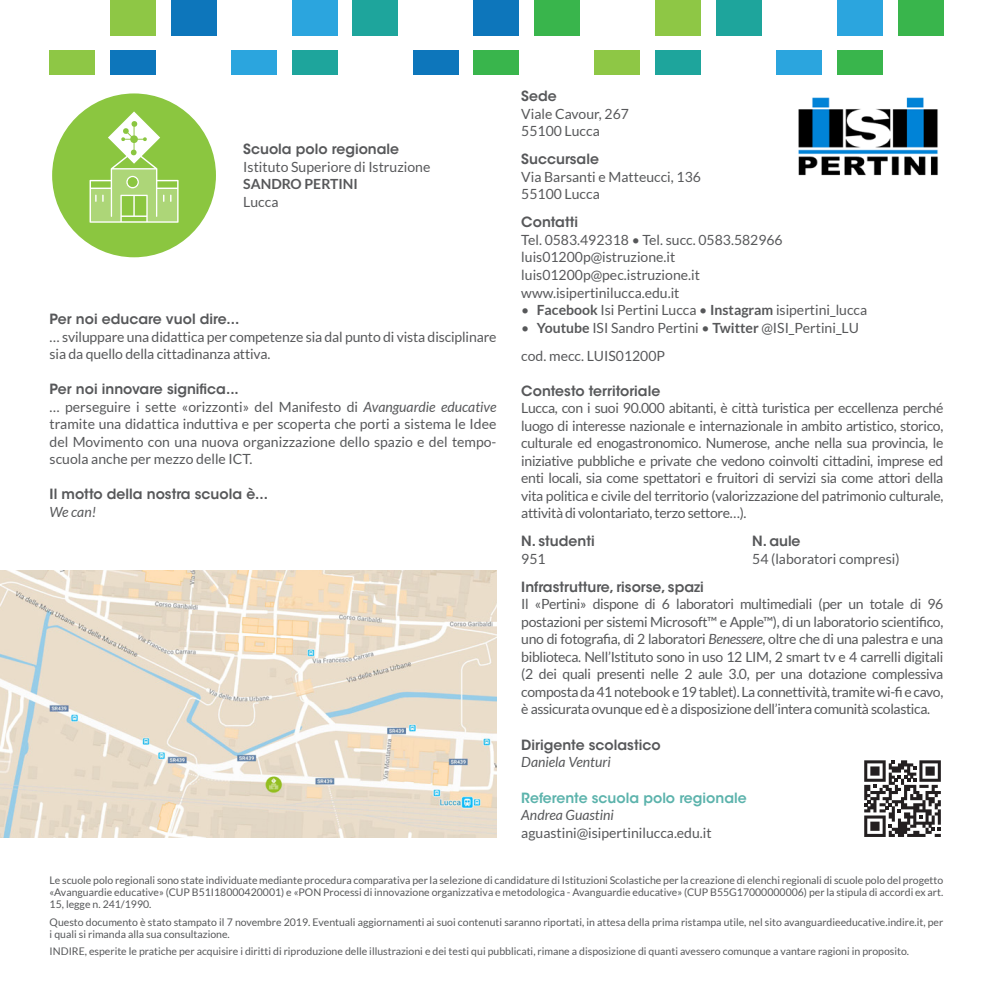
<style>
.page{position:relative;width:993px;height:993px;background:#fff}
.page>*{position:absolute;margin:0;border:0;box-sizing:border-box;transform-origin:0 0}
.testo_spiega_IDEA{font:14px/17.5px "Lato";color:#57585a;text-align:justify}
.testo_spiega_IDEA-2{font:600 14px "ITC Avant Garde Std";color:#57585a}
.testo_spiega_IDEA-3{font:italic 14px "Lato";color:#57585a}
.testo_spiega_IDEA-4{font:600 14px "ITC Avant Garde Std";color:#5cb3ac}
.testo_spiega_IDEA-5{font:700 14px "Lato";color:#57585a}
.testo_spiega_IDEA-6{font:10.5px/12.2px "Lato";color:#57585a;text-align:justify}
.s1{font-style:italic}
.s2{font-weight:700}
</style>
<div class="page">
<div style="left:837px;top:0;width:45px;height:35px;background:#2ba5de"></div>
<div style="left:776px;top:50px;width:45px;height:25px;background:#2ba5de"></div>
<div style="left:716px;top:0;width:45px;height:35px;background:#1ea59c"></div>
<div style="left:655px;top:50px;width:45px;height:25px;background:#1ea59c"></div>
<div style="left:292px;top:0;width:45px;height:35px;background:#2ba5de"></div>
<div style="left:352px;top:0;width:46px;height:35px;background:#1ea59c"></div>
<div style="left:473px;top:0;width:46px;height:35px;background:#0d76bb"></div>
<div style="left:534px;top:0;width:45px;height:35px;background:#39b54c"></div>
<div style="left:413px;top:50px;width:45px;height:25px;background:#0d76bb"></div>
<div style="left:473px;top:50px;width:46px;height:25px;background:#39b54c"></div>
<div style="left:231px;top:50px;width:46px;height:25px;background:#2ba5de"></div>
<div style="left:292px;top:50px;width:45px;height:25px;background:#1ea59c"></div>
<div style="left:110px;top:0;width:46px;height:35px;background:#8ec745"></div>
<div style="left:171px;top:0;width:45px;height:35px;background:#0d76bb"></div>
<div style="left:50px;top:50px;width:45px;height:25px;background:#8ec745"></div>
<div style="left:110px;top:50px;width:46px;height:25px;background:#0d76bb"></div>
<div style="left:897px;top:0;width:46px;height:35px;background:#39b54c"></div>
<div style="left:836px;top:50px;width:46px;height:25px;background:#39b54c"></div>
<div style="left:655px;top:0;width:45px;height:35px;background:#8ec745"></div>
<div style="left:594px;top:50px;width:46px;height:25px;background:#8ec745"></div>
<img style="left:0;top:570px;width:496px;height:267px">
<svg style="left:864px;top:760px;width:77px;height:77px"></svg>
<svg style="left:864px;top:760px;width:76px;height:76px"></svg>
<img style="left:798px;top:97px;width:140px;height:79px">
<div style="left:52px;top:93px;width:164px;height:164px;background:#8bc640;border-radius:50%"></div>
<svg style="left:89px;top:111px;width:89px;height:112px"></svg>
<p class="testo_spiega_IDEA-2" style="left:243px;top:140px;width:157px">Scuola polo regionale</p>
<p class="testo_spiega_IDEA" style="left:243px;top:158px;width:188px">Istituto Superiore di Istruzione</p>
<p class="testo_spiega_IDEA-5" style="left:243px;top:176px;width:116px">SANDRO PERTINI</p>
<p class="testo_spiega_IDEA" style="left:243px;top:193px;width:37px">Lucca</p>
<p class="testo_spiega_IDEA-2" style="left:50px;top:310px;width:191px">Per noi educare vuol dire...</p>
<p class="testo_spiega_IDEA" style="left:50px;top:328px;width:448px">… sviluppare una didattica per competenze sia dal punto di vista disciplinare sia da quello della cittadinanza attiva.</p>
<p class="testo_spiega_IDEA-2" style="left:50px;top:380px;width:191px">Per noi innovare significa...</p>
<p class="testo_spiega_IDEA" style="left:50px;top:398px;width:448px">… perseguire i sette «orizzonti» del Manifesto di <span class="s1">Avanguardie educative </span>tramite una didattica induttiva e per scoperta che porti a sistema le Idee del Movimento con una nuova organizzazione dello spazio e del tempo&shy;scuola anche per mezzo delle ICT.</p>
<p class="testo_spiega_IDEA-2" style="left:50px;top:485px;width:220px">Il motto della nostra scuola è...</p>
<p class="testo_spiega_IDEA-3" style="left:50px;top:504px;width:48px">We can!</p>
<p class="testo_spiega_IDEA-2" style="left:521px;top:87px;width:37px">Sede</p>
<p class="testo_spiega_IDEA" style="left:521px;top:105px;width:109px">Viale Cavour, 267</p>
<p class="testo_spiega_IDEA" style="left:521px;top:122px;width:80px">55100 Lucca</p>
<p class="testo_spiega_IDEA-2" style="left:521px;top:150px;width:79px">Succursale</p>
<p class="testo_spiega_IDEA" style="left:521px;top:168px;width:181px">Via Barsanti e Matteucci, 136</p>
<p class="testo_spiega_IDEA" style="left:521px;top:185px;width:80px">55100 Lucca</p>
<p class="testo_spiega_IDEA-2" style="left:521px;top:213px;width:58px">Contatti</p>
<p class="testo_spiega_IDEA" style="left:521px;top:231px;width:263px">Tel. 0583.492318 • Tel. succ. 0583.582966</p>
<p class="testo_spiega_IDEA" style="left:521px;top:248px;width:155px">luis01200p@istruzione.it</p>
<p class="testo_spiega_IDEA" style="left:521px;top:266px;width:180px">luis01200p@pec.istruzione.it</p>
<p class="testo_spiega_IDEA" style="left:521px;top:283px;width:160px">www.isipertinilucca.edu.it</p>
<p class="testo_spiega_IDEA" style="left:521px;top:301px;width:347px">• <span class="s2">Facebook</span> Isi Pertini Lucca • <span class="s2">Instagram</span> isipertini_lucca</p>
<p class="testo_spiega_IDEA" style="left:521px;top:318px;width:339px">• <span class="s2">Youtube</span> ISI Sandro Pertini • <span class="s2">Twitter</span> @ISI_Pertini_LU</p>
<p class="testo_spiega_IDEA" style="left:521px;top:346px;width:145px">cod. mecc. LUIS01200P</p>
<p class="testo_spiega_IDEA-2" style="left:521px;top:381px;width:140px">Contesto territoriale</p>
<p class="testo_spiega_IDEA" style="left:521px;top:399px;width:423px">Lucca, con i suoi 90.000 abitanti, è città turistica per eccellenza perché luogo di interesse nazionale e internazionale in ambito artistico, storico, culturale ed enogastronomico. Numerose, anche nella sua provincia, le iniziative pubbliche e private che vedono coinvolti cittadini, imprese ed enti locali, sia come spettatori e fruitori di servizi sia come attori della vita politica e civile del territorio (valorizzazione del patrimonio culturale, attività di volontariato, terzo settore…).</p>
<p class="testo_spiega_IDEA-2" style="left:521px;top:532px;width:75px">N. studenti</p>
<p class="testo_spiega_IDEA-2" style="left:752px;top:532px;width:50px">N. aule</p>
<p class="testo_spiega_IDEA" style="left:521px;top:549px;width:26px">951</p>
<p class="testo_spiega_IDEA" style="left:752px;top:549px;width:149px">54 (laboratori compresi)</p>
<p class="testo_spiega_IDEA-2" style="left:521px;top:577px;width:184px">Infrastrutture, risorse, spazi</p>
<p class="testo_spiega_IDEA" style="left:521px;top:595px;width:423px">Il «Pertini» dispone di 6 laboratori multimediali (per un totale di 96 postazioni per sistemi Microsoft™ e Apple™), di un laboratorio scientifico, uno di fotografia, di 2 laboratori <span class="s1">Benessere</span>, oltre che di una palestra e una biblioteca. Nell’Istituto sono in uso 12 LIM, 2 smart tv e 4 carrelli digitali (2 dei quali presenti nelle 2 aule 3.0, per una dotazione complessiva composta da 41 notebook e 19 tablet). La connettività, tramite wi-fi e cavo, è assicurata ovunque ed è a disposizione dell’intera comunità scolastica.</p>
<p class="testo_spiega_IDEA-2" style="left:521px;top:735px;width:141px">Dirigente scolastico</p>
<p class="testo_spiega_IDEA-3" style="left:521px;top:754px;width:91px">Daniela Venturi</p>
<p class="testo_spiega_IDEA-4" style="left:521px;top:788px;width:227px">Referente scuola polo regionale</p>
<p class="testo_spiega_IDEA-3" style="left:521px;top:806px;width:94px">Andrea Guastini</p>
<p class="testo_spiega_IDEA" style="left:521px;top:823px;width:192px">aguastini@isipertinilucca.edu.it</p>
<p class="testo_spiega_IDEA-6" style="left:50px;top:873px;width:894px">Le scuole polo regionali sono state individuate mediante procedura comparativa per la selezione di candidature di Istituzioni Scolastiche per la creazione di elenchi regionali di scuole polo del progetto «Avanguardie educative» (CUP B51I18000420001) e «PON Processi di innovazione organizzativa e metodologica - Avanguardie educative» (CUP B55G17000000006) per la stipula di accordi ex art.<br>15, legge n. 241/1990.</p>
<p class="testo_spiega_IDEA-6" style="left:50px;top:915px;width:894px">Questo documento è stato stampato il 7 novembre 2019. Eventuali aggiornamenti ai suoi contenuti saranno riportati, in attesa della prima ristampa utile, nel sito avanguardieeducative.indire.it, per i quali si rimanda alla sua consultazione.</p>
<p class="testo_spiega_IDEA-6" style="left:50px;top:945px;width:860px">INDIRE, esperite le pratiche per acquisire i diritti di riproduzione delle illustrazioni e dei testi qui pubblicati, rimane a disposizione di quanti avessero comunque a vantare ragioni in proposito.</p>
</div>
